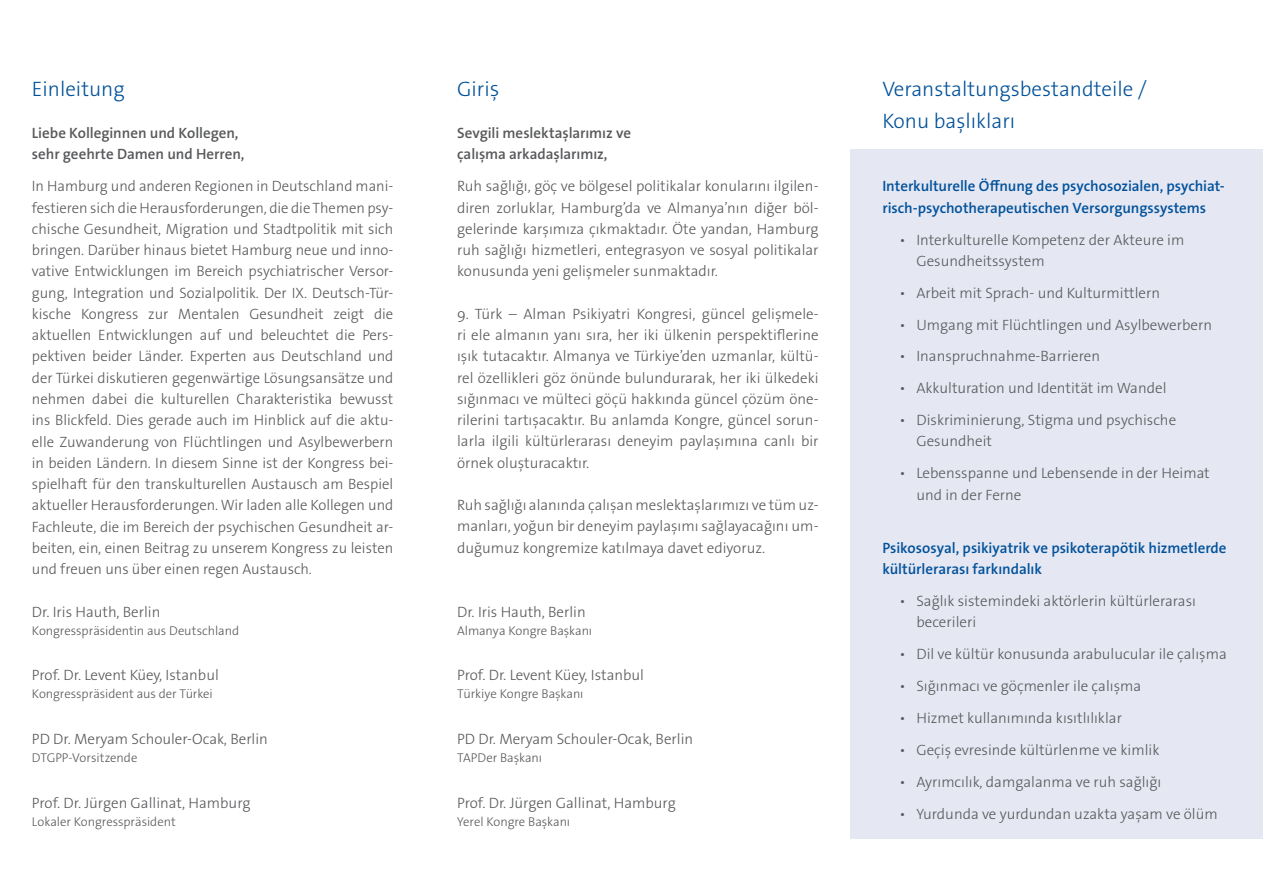
<style>
.page{position:relative;width:1263px;height:893px;background:#fff}
.page>*{position:absolute;margin:0;border:0;box-sizing:border-box;transform-origin:0 0}
.t1{font:300 21px/32px "The Sans Os F";color:#01519a}
.t2{font:300 15px/21.3px "The Sans Os F";color:#57585a;text-align:justify}
.t3{font:600 15px/21.3px "The Sans Os F";letter-spacing:-.005em;color:#01519a}
.t4{font:600 15px/21.3px "The Sans Os F";letter-spacing:-.005em;color:#57585a}
.t5{font:300 12.75px "The Sans Os F";letter-spacing:-.005em;color:#57585a}
</style>
<div class="page">
<div style="left:850px;top:149px;width:413px;height:689px;background:#e5e8f3"></div>
<h1 class="t1" style="left:32px;top:73px;width:94px">Einleitung</h1>
<p class="t4" style="left:32px;top:123px;width:214px">Liebe Kolleginnen und Kollegen, sehr geehrte Damen und Herren,</p>
<p class="t2" style="left:32px;top:176px;width:363px">In Hamburg und anderen Regionen in Deutschland mani&shy;festieren sich die Herausforderungen, die die Themen psy&shy;chische Gesundheit, Migration und Stadtpolitik mit sich bringen. Darüber hinaus bietet Hamburg neue und inno&shy;vative Entwicklungen im Bereich psychiatrischer Versor&shy;gung, Integration und Sozialpolitik. Der IX. Deutsch-Tür&shy;kische Kongress zur Mentalen Gesundheit zeigt die aktuellen Entwicklungen auf und beleuchtet die Pers&shy;pektiven beider Länder. Experten aus Deutschland und der Türkei diskutieren gegenwärtige Lösungsansätze und nehmen dabei die kulturellen Charakteristika bewusst ins Blickfeld. Dies gerade auch im Hinblick auf die aktu&shy;elle Zuwanderung von Flüchtlingen und Asylbewerbern in beiden Ländern. In diesem Sinne ist der Kongress bei&shy;spielhaft für den transkulturellen Austausch am Bespiel aktueller Herausforderungen. Wir laden alle Kollegen und Fachleute, die im Bereich der psychischen Gesundheit ar&shy;beiten, ein, einen Beitrag zu unserem Kongress zu leisten und freuen uns über einen regen Austausch.</p>
<p class="t2" style="left:32px;top:601px;width:130px">Dr. Iris Hauth, Berlin</p>
<p class="t5" style="left:32px;top:622px;width:209px">Kongresspräsidentin aus Deutschland</p>
<p class="t2" style="left:32px;top:665px;width:188px">Prof. Dr. Levent Küey, Istanbul</p>
<p class="t5" style="left:32px;top:686px;width:182px">Kongresspräsident aus der Türkei</p>
<p class="t2" style="left:32px;top:728px;width:238px">PD Dr. Meryam Schouler-Ocak, Berlin</p>
<p class="t5" style="left:32px;top:750px;width:107px">DTGPP-Vorsitzende</p>
<p class="t2" style="left:32px;top:792px;width:220px">Prof. Dr. Jürgen Gallinat, Hamburg</p>
<p class="t5" style="left:32px;top:813px;width:145px">Lokaler Kongresspräsident</p>
<h1 class="t1" style="left:457px;top:73px;width:44px">GiriȘ</h1>
<p class="t4" style="left:457px;top:123px;width:175px">Sevgili meslektaşlarımız ve çalışma arkadaşlarımız,</p>
<p class="t2" style="left:457px;top:176px;width:363px">Ruh sağlığı, göç ve bölgesel politikalar konularını ilgilen&shy;diren zorluklar, Hamburg’da ve Almanya’nın diğer böl&shy;gelerinde karşımıza çıkmaktadır. Öte yandan, Hamburg ruh sağlığı hizmetleri, entegrasyon ve sosyal politikalar konusunda yeni gelişmeler sunmaktadır.</p>
<p class="t2" style="left:457px;top:303px;width:363px">9. Türk – Alman Psikiyatri Kongresi, güncel gelişmele&shy;ri ele almanın yanı sıra, her iki ülkenin perspektiflerine ışık tutacaktır. Almanya ve Türkiye’den uzmanlar, kültü&shy;rel özellikleri göz önünde bulundurarak, her iki ülkedeki sığınmacı ve mülteci göçü hakkında güncel çözüm öne&shy;rilerini tartışacaktır. Bu anlamda Kongre, güncel sorun&shy;larla ilgili kültürlerarası deneyim paylaşımına canlı bir örnek oluşturacaktır.</p>
<p class="t2" style="left:457px;top:495px;width:363px">Ruh sağlığı alanında çalışan meslektaşlarımızı ve tüm uz&shy;manları, yoğun bir deneyim paylaşımı sağlayacağını um&shy;duğumuz kongremize katılmaya davet ediyoruz.</p>
<p class="t2" style="left:457px;top:601px;width:130px">Dr. Iris Hauth, Berlin</p>
<p class="t5" style="left:457px;top:622px;width:137px">Almanya Kongre Başkanı</p>
<p class="t2" style="left:457px;top:665px;width:188px">Prof. Dr. Levent Küey, Istanbul</p>
<p class="t5" style="left:457px;top:686px;width:128px">Türkiye Kongre Başkanı</p>
<p class="t2" style="left:457px;top:728px;width:238px">PD Dr. Meryam Schouler-Ocak, Berlin</p>
<p class="t5" style="left:457px;top:750px;width:86px">TAPDer Başkanı</p>
<p class="t2" style="left:457px;top:792px;width:220px">Prof. Dr. Jürgen Gallinat, Hamburg</p>
<p class="t5" style="left:457px;top:813px;width:115px">Yerel Kongre Başkanı</p>
<h1 class="t1" style="left:882px;top:73px;width:266px">Veranstaltungsbestandteile /<br>Konu başlıkları</h1>
<p class="t3" style="left:882px;top:176px;width:344px">Interkulturelle Öffnung des psychosozialen, psychiat&shy;risch-psychotherapeutischen Versorgungssystems</p>
<p class="t2" style="left:916px;top:229px;width:269px;text-indent:-17px">• Interkulturelle Kompetenz der Akteure im<br>Gesundheitssystem</p>
<p class="t2" style="left:899px;top:282px;width:262px">• Arbeit mit Sprach- und Kulturmittlern</p>
<p class="t2" style="left:899px;top:314px;width:314px">• Umgang mit Flüchtlingen und Asylbewerbern</p>
<p class="t2" style="left:899px;top:346px;width:202px">• Inanspruchnahme-Barrieren</p>
<p class="t2" style="left:899px;top:378px;width:269px">• Akkulturation und Identität im Wandel</p>
<p class="t2" style="left:916px;top:410px;width:261px;text-indent:-17px">• Diskriminierung, Stigma und psychische<br>Gesundheit</p>
<p class="t2" style="left:916px;top:463px;width:295px;text-indent:-17px">• Lebensspanne und Lebensende in der Heimat und in der Ferne</p>
<p class="t3" style="left:882px;top:537px;width:346px">Psikososyal, psikiyatrik ve psikoterapötik hizmetlerde kültürlerarası farkındalık</p>
<p class="t2" style="left:916px;top:590px;width:281px;text-indent:-17px">• Sağlık sistemindeki aktörlerin kültürlerarası becerileri</p>
<p class="t2" style="left:899px;top:643px;width:329px">• Dil ve kültür konusunda arabulucular ile çalışma</p>
<p class="t2" style="left:899px;top:675px;width:243px">• Sığınmacı ve göçmenler ile çalışma</p>
<p class="t2" style="left:899px;top:707px;width:224px">• Hizmet kullanımında kısıtlılıklar</p>
<p class="t2" style="left:899px;top:739px;width:262px">• Geçiş evresinde kültürlenme ve kimlik</p>
<p class="t2" style="left:899px;top:771px;width:263px">• Ayrımcılık, damgalanma ve ruh sağlığı</p>
<p class="t2" style="left:899px;top:803px;width:320px">• Yurdunda ve yurdundan uzakta yaşam ve ölüm</p>
</div>
